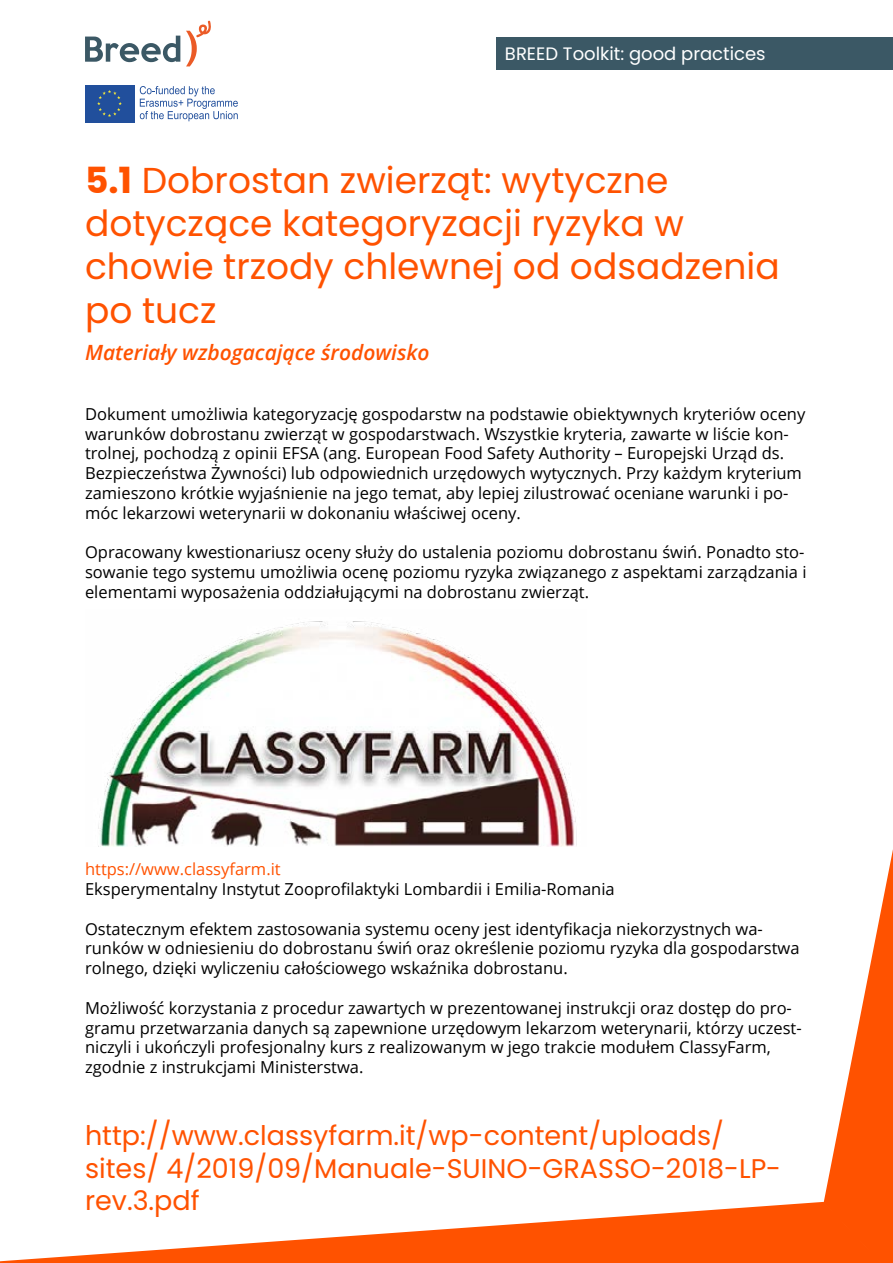
<style>
.page{position:relative;width:893px;height:1263px;background:#fff}
.page>*{position:absolute;margin:0;border:0;box-sizing:border-box;transform-origin:0 0}
.t1{font:36px/43.2px "Poppins";color:#ff5200}
.t2{font:27px/32.4px "Poppins";color:#ff5200}
.t3{font:italic 600 21px "Open Sans";color:#ff5200}
.t4{font:18px "Poppins";color:#fff}
.t5{font:16.5px/19.8px "Open Sans";color:#000}
.t6{font:16.5px "Open Sans";color:#ff5200}
.s1{font-weight:700}
</style>
<div class="page">
<svg style="left:0;top:1202px;width:824px;height:61px;fill:#ff5200"></svg>
<svg style="left:824px;top:849px;width:69px;height:414px"></svg>
<svg style="left:85px;top:36px;width:95px;height:26px"></svg>
<svg style="left:186px;top:20px;width:25px;height:46px"></svg>
<div style="left:496px;top:37px;width:397px;height:33px;background:#3b5865"></div>
<img style="left:98px;top:621px;width:479px;height:225px">
<div style="left:85px;top:85px;width:49px;height:37px;background:#214f9c"></div>
<svg style="left:97px;top:90px;width:25px;height:27px"></svg>
<svg style="left:140px;top:86px;width:98px;height:35px"></svg>
<p class="t4" style="left:505px;top:43px;width:262px">BREED Toolkit: good practices</p>
<h1 class="t1" style="left:85px;top:159px;width:696px"><span class="s1">5.1</span> Dobrostan zwierząt: wytyczne dotyczące kategoryzacji ryzyka w chowie trzody chlewnej od odsadzenia po tucz</h1>
<p class="t3" style="left:85px;top:338px;width:346px">Materiały wzbogacające środowisko</p>
<p class="t5" style="left:85px;top:403px;width:722px">Dokument umożliwia kategoryzację gospodarstw na podstawie obiektywnych kryteriów oceny warunków dobrostanu zwierząt w gospodarstwach. Wszystkie kryteria, zawarte w liście kon&shy;trolnej, pochodzą z opinii EFSA (ang. European Food Safety Authority – Europejski Urząd ds.<br>Bezpieczeństwa Żywności) lub odpowiednich urzędowych wytycznych. Przy każdym kryterium zamieszono krótkie wyjaśnienie na jego temat, aby lepiej zilustrować oceniane warunki i po&shy;móc lekarzowi weterynarii w dokonaniu właściwej oceny.</p>
<p class="t5" style="left:85px;top:542px;width:723px">Opracowany kwestionariusz oceny służy do ustalenia poziomu dobrostanu świń. Ponadto sto&shy;sowanie tego systemu umożliwia ocenę poziomu ryzyka związanego z aspektami zarządzania i elementami wyposażenia oddziałującymi na dobrostanu zwierząt.</p>
<p class="t6" style="left:85px;top:858px;width:197px">https://www.classyfarm.it</p>
<p class="t5" style="left:85px;top:879px;width:531px">Eksperymentalny Instytut Zooprofilaktyki Lombardii i Emilia-Romania</p>
<p class="t5" style="left:85px;top:918px;width:716px">Ostatecznym efektem zastosowania systemu oceny jest identyfikacja niekorzystnych wa&shy;runków w odniesieniu do dobrostanu świń oraz określenie poziomu ryzyka dla gospodarstwa rolnego, dzięki wyliczeniu całościowego wskaźnika dobrostanu.</p>
<p class="t5" style="left:85px;top:997px;width:718px">Możliwość korzystania z procedur zawartych w prezentowanej instrukcji oraz dostęp do pro&shy;gramu przetwarzania danych są zapewnione urzędowym lekarzom weterynarii, którzy uczest&shy;niczyli i ukończyli profesjonalny kurs z realizowanym w jego trakcie modułem ClassyFarm, zgodnie z instrukcjami Ministerstwa.</p>
<h2 class="t2" style="left:85px;top:1120px;width:698px">http://www.classyfarm.it/wp-content/uploads/ sites/ 4/2019/09/Manuale-SUINO-GRASSO-2018-LP&shy;rev.3.pdf</h2>
</div>
